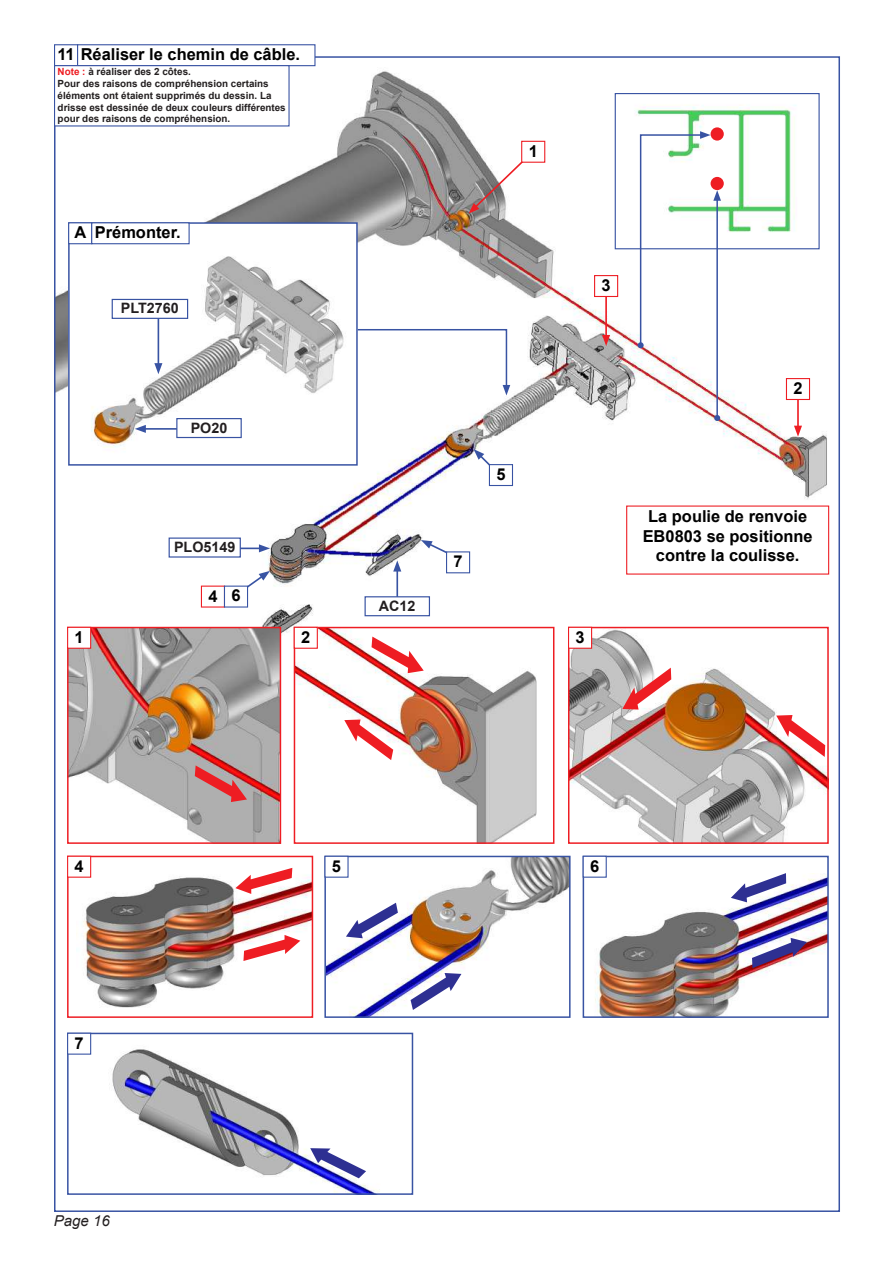
<style>
.page{position:relative;width:893px;height:1263px;background:#fff}
.page>*{position:absolute;margin:0;border:0;box-sizing:border-box;transform-origin:0 0}
.t1{font:700 16.5px/19.8px "Arial";color:#000;text-align:center}
.t2{font:italic 15px "Arial";color:#231f20}
.t3{font:700 14.4px "Arial";color:#231f20}
.t4{font:700 9.9px/11.9px "Arial";color:#231f20}
.s1{color:#ee1d23}
</style>
<div class="page">
<img style="left:57px;top:71px;width:773px;height:564px">
<img style="left:70px;top:630px;width:208px;height:211px">
<div style="left:67px;top:627px;width:214px;height:217px;border:2px solid #ee1d23"></div>
<img style="left:297px;top:630px;width:254px;height:211px">
<div style="left:294px;top:627px;width:260px;height:217px;border:2px solid #ee1d23"></div>
<img style="left:571px;top:630px;width:255px;height:211px">
<div style="left:568px;top:627px;width:261px;height:217px;border:2px solid #ee1d23"></div>
<img style="left:76px;top:863px;width:234px;height:145px">
<div style="left:67px;top:856px;width:246px;height:162px;border:2px solid #ee1d23"></div>
<img style="left:595px;top:873px;width:231px;height:142px">
<img style="left:327px;top:859px;width:241px;height:156px">
<img style="left:91px;top:1036px;width:289px;height:156px">
<div style="left:69px;top:223px;width:288px;height:242px;background:#fff"></div>
<img style="left:71px;top:244px;width:273px;height:205px">
<svg style="left:194px;top:759px;width:54px;height:52px;background:#bf7f80"></svg>
<svg style="left:371px;top:630px;width:54px;height:52px"></svg>
<svg style="left:342px;top:709px;width:52px;height:57px"></svg>
<svg style="left:774px;top:705px;width:54px;height:58px"></svg>
<svg style="left:620px;top:661px;width:54px;height:59px"></svg>
<svg style="left:234px;top:863px;width:60px;height:36px"></svg>
<svg style="left:241px;top:930px;width:61px;height:36px"></svg>
<svg style="left:410px;top:963px;width:53px;height:52px"></svg>
<svg style="left:345px;top:897px;width:53px;height:50px"></svg>
<svg style="left:730px;top:873px;width:57px;height:36px"></svg>
<svg style="left:751px;top:931px;width:57px;height:42px"></svg>
<svg style="left:302px;top:1142px;width:69px;height:39px"></svg>
<div style="left:68px;top:627px;width:23px;height:21px;background:#fff"></div>
<div style="left:67px;top:627px;width:24px;height:22px;border:1px solid #ee1d23"></div>
<div style="left:294px;top:627px;width:23px;height:21px;background:#fff"></div>
<div style="left:294px;top:627px;width:24px;height:22px;border:1px solid #ee1d23"></div>
<div style="left:568px;top:627px;width:24px;height:21px;background:#fff"></div>
<div style="left:568px;top:627px;width:24px;height:22px;border:1px solid #ee1d23"></div>
<div style="left:68px;top:856px;width:23px;height:21px;background:#fff"></div>
<div style="left:67px;top:856px;width:24px;height:22px;border:1px solid #ee1d23"></div>
<svg style="left:469px;top:149px;width:67px;height:65px"></svg>
<hr style="left:797px;top:391px;width:2px;height:37px;background:#ee1d23">
<svg style="left:794px;top:426px;width:8px;height:11px"></svg>
<hr style="left:605px;top:292px;width:2px;height:46px;background:#ee1d23">
<svg style="left:602px;top:335px;width:8px;height:11px"></svg>
<div style="left:201px;top:586px;width:23px;height:21px;background:#fff"></div>
<div style="left:522px;top:141px;width:23px;height:21px;background:#fff"></div>
<div style="left:521px;top:141px;width:24px;height:22px;border:1px solid #ee1d23"></div>
<div style="left:786px;top:379px;width:23px;height:20px;background:#fff"></div>
<div style="left:786px;top:378px;width:24px;height:22px;border:1px solid #ee1d23"></div>
<div style="left:595px;top:276px;width:23px;height:20px;background:#fff"></div>
<div style="left:594px;top:275px;width:24px;height:22px;border:1px solid #ee1d23"></div>
<div style="left:627px;top:506px;width:202px;height:68px;background:#fff"></div>
<div style="left:615px;top:94px;width:204px;height:155px;background:#fff"></div>
<img style="left:636px;top:105px;width:160px;height:127px">
<svg style="left:711px;top:177px;width:13px;height:13px"></svg>
<svg style="left:711px;top:127px;width:13px;height:14px"></svg>
<div style="left:583px;top:856px;width:246px;height:162px;border:2px solid #3853a3"></div>
<div style="left:324px;top:856px;width:247px;height:162px;border:2px solid #3853a3"></div>
<div style="left:67px;top:1033px;width:346px;height:162px;border:2px solid #3853a3"></div>
<div style="left:68px;top:222px;width:290px;height:244px;border:2px solid #3853a3"></div>
<div style="left:615px;top:93px;width:205px;height:156px;border:1px solid #3853a3"></div>
<hr style="left:143px;top:428px;width:53px;height:2px;background:#3853a3">
<svg style="left:135px;top:425px;width:11px;height:8px"></svg>
<hr style="left:158px;top:311px;width:1px;height:55px;background:#3853a3">
<svg style="left:154px;top:363px;width:8px;height:11px"></svg>
<hr style="left:214px;top:547px;width:48px;height:2px;background:#3853a3">
<svg style="left:259px;top:544px;width:11px;height:8px"></svg>
<hr style="left:396px;top:569px;width:2px;height:34px;background:#3853a3">
<svg style="left:393px;top:560px;width:8px;height:11px"></svg>
<svg style="left:232px;top:571px;width:38px;height:27px"></svg>
<svg style="left:474px;top:449px;width:27px;height:27px"></svg>
<svg style="left:421px;top:540px;width:41px;height:20px"></svg>
<hr style="left:716px;top:198px;width:2px;height:220px;background:#3853a3">
<svg style="left:714px;top:415px;width:6px;height:6px"></svg>
<svg style="left:638px;top:131px;width:83px;height:217px"></svg>
<div style="left:54px;top:44px;width:24px;height:22px;background:#fff;border:1px solid #3853a3"></div>
<div style="left:77px;top:44px;width:238px;height:22px;background:#fff;border:1px solid #3853a3"></div>
<div style="left:54px;top:65px;width:236px;height:61px;background:#fff;border:1px solid #3853a3"></div>
<div style="left:68px;top:222px;width:24px;height:22px;background:#fff;border:1px solid #3853a3"></div>
<div style="left:91px;top:222px;width:99px;height:22px;background:#fff;border:1px solid #3853a3"></div>
<div style="left:324px;top:856px;width:25px;height:22px;background:#fff;border:1px solid #3853a3"></div>
<div style="left:583px;top:856px;width:24px;height:22px;background:#fff;border:1px solid #3853a3"></div>
<div style="left:67px;top:1033px;width:24px;height:22px;background:#fff;border:1px solid #3853a3"></div>
<div style="left:176px;top:418px;width:66px;height:20px;background:#fff;border:1px solid #3853a3"></div>
<div style="left:112px;top:299px;width:76px;height:20px;background:#fff;border:1px solid #3853a3"></div>
<div style="left:169px;top:537px;width:72px;height:21px;background:#fff;border:1px solid #3853a3"></div>
<div style="left:364px;top:596px;width:66px;height:20px;background:#fff;border:1px solid #3853a3"></div>
<div style="left:224px;top:586px;width:24px;height:22px;background:#fff;border:1px solid #3853a3"></div>
<div style="left:489px;top:464px;width:24px;height:22px;background:#fff;border:1px solid #3853a3"></div>
<div style="left:446px;top:551px;width:24px;height:22px;background:#fff;border:1px solid #3853a3"></div>
<svg style="left:356px;top:328px;width:154px;height:67px"></svg>
<h1 class="t1" style="left:57px;top:45px;width:244px">11 Réaliser le chemin de câble.</h1>
<p class="t4" style="left:58px;top:66px;width:230px"><span class="s1">Note :</span> à réaliser des 2 côtes.<br>Pour des raisons de compréhension certains éléments ont étaient supprimés du dessin. La drisse est dessinée de deux couleurs différentes pour des raisons de compréhension.</p>
<h1 class="t1" style="left:75px;top:223px;width:108px">A Prémonter.</h1>
<h3 class="t3" style="left:121px;top:299px;width:59px">PLT2760</h3>
<h1 class="t1" style="left:529px;top:142px;width:11px">1</h1>
<h1 class="t1" style="left:601px;top:276px;width:11px">3</h1>
<h3 class="t3" style="left:191px;top:418px;width:38px">PO20</h3>
<h3 class="t3" style="left:174px;top:537px;width:63px">PLO5149</h3>
<h1 class="t1" style="left:208px;top:587px;width:11px">4</h1>
<h1 class="t1" style="left:231px;top:586px;width:11px">6</h1>
<h3 class="t3" style="left:379px;top:596px;width:38px">AC12</h3>
<h1 class="t1" style="left:453px;top:552px;width:11px">7</h1>
<h1 class="t1" style="left:496px;top:465px;width:11px">5</h1>
<h1 class="t1" style="left:75px;top:628px;width:11px">1</h1>
<h1 class="t1" style="left:301px;top:628px;width:11px">2</h1>
<h1 class="t1" style="left:575px;top:628px;width:11px">3</h1>
<h1 class="t1" style="left:793px;top:379px;width:11px">2</h1>
<h1 class="t1" style="left:643px;top:507px;width:171px">La poulie de renvoie<br>EB0803 se positionne contre la coulisse.</h1>
<h1 class="t1" style="left:75px;top:857px;width:11px">4</h1>
<h1 class="t1" style="left:75px;top:1033px;width:11px">7</h1>
<h2 class="t2" style="left:54px;top:1211px;width:57px">Page 16</h2>
<h1 class="t1" style="left:332px;top:856px;width:11px">5</h1>
<h1 class="t1" style="left:590px;top:856px;width:11px">6</h1>
</div>
